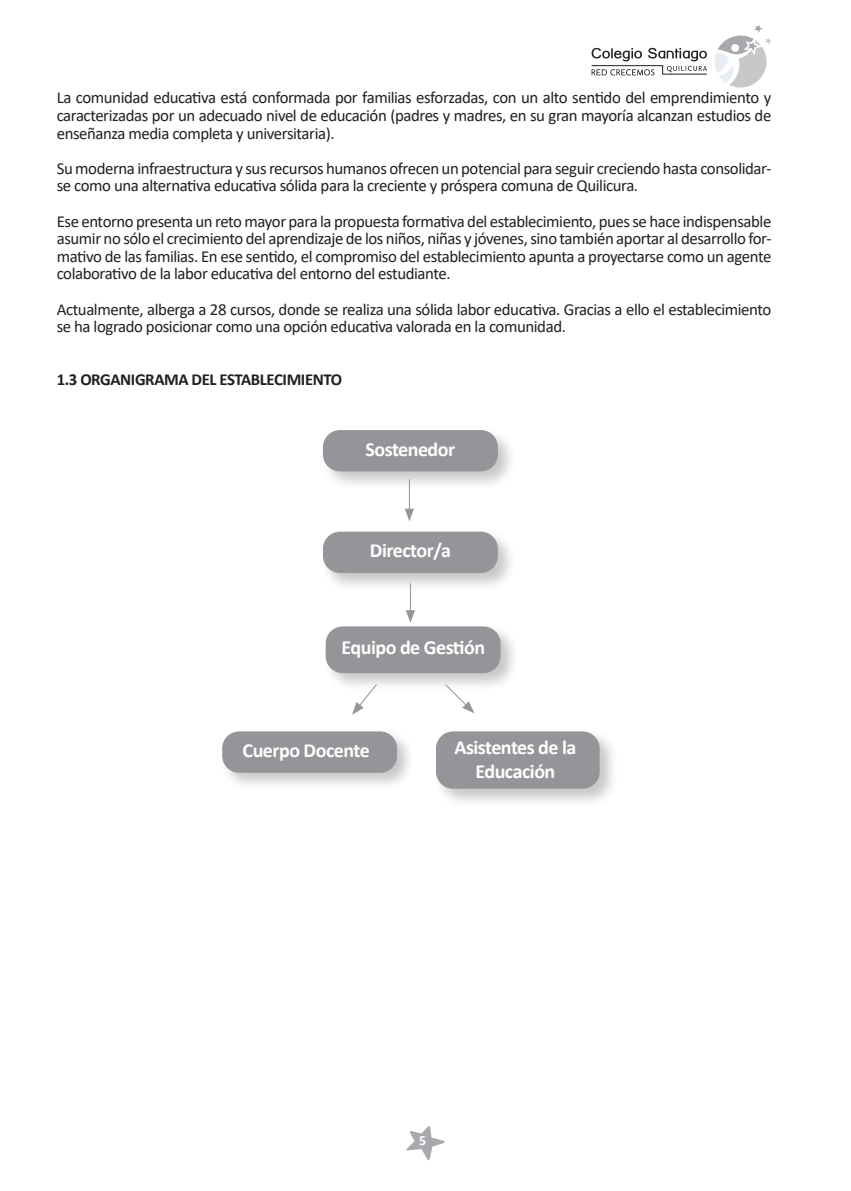
<style>
.page{position:relative;width:851px;height:1191px;background:#fff}
.page>*{position:absolute;margin:0;border:0;box-sizing:border-box;transform-origin:0 0}
.t1{font:700 20px/24px "Calibri";letter-spacing:-.025em;color:#fff;text-align:center}
.t2{font:16.8px/17.6px "Calibri";letter-spacing:-.025em;color:#231f20;text-align:justify}
.t3{font:700 16.8px "Calibri";letter-spacing:-.025em;color:#231f20}
.t4{font:700 14px "Calibri";color:#fff}
</style>
<div class="page">
<svg style="left:406px;top:1126px;width:38px;height:34px"></svg>
<svg style="left:715px;top:25px;width:56px;height:62px"></svg>
<svg style="left:591px;top:48px;width:116px;height:27px"></svg>
<div style="left:320px;top:427px;width:196px;height:63px;background:#231f20;opacity:.25"></div>
<div style="left:323px;top:430px;width:175px;height:41px;background:#939598;border-radius:17px"></div>
<div style="left:320px;top:528px;width:196px;height:64px;background:#231f20;opacity:.25"></div>
<div style="left:323px;top:531px;width:175px;height:42px;background:#939598;border-radius:17px"></div>
<div style="left:322px;top:623px;width:197px;height:69px;background:#231f20;opacity:.25"></div>
<div style="left:325px;top:626px;width:175px;height:47px;background:#939598;border-radius:17px"></div>
<div style="left:219px;top:728px;width:197px;height:64px;background:#231f20;opacity:.25"></div>
<div style="left:222px;top:731px;width:175px;height:42px;background:#939598;border-radius:17px"></div>
<div style="left:433px;top:728px;width:185px;height:79px;background:#231f20;opacity:.25"></div>
<div style="left:436px;top:731px;width:163px;height:57px;background:#939598;border-radius:17px"></div>
<hr style="left:409px;top:479px;width:1px;height:33px;background:#939598">
<svg style="left:405px;top:508px;width:9px;height:13px"></svg>
<hr style="left:410px;top:583px;width:1px;height:30px;background:#939598">
<svg style="left:406px;top:610px;width:9px;height:13px"></svg>
<svg style="left:444px;top:683px;width:30px;height:30px"></svg>
<svg style="left:352px;top:683px;width:26px;height:32px"></svg>
<p class="t2" style="left:57px;top:89px;width:716px">La comunidad educativa está conformada por familias esforzadas, con un alto sentido del emprendimiento y caracterizadas por un adecuado nivel de educación (padres y madres, en su gran mayoría alcanzan estudios de enseñanza media completa y universitaria).</p>
<p class="t2" style="left:57px;top:159px;width:716px">Su moderna infraestructura y sus recursos humanos ofrecen un potencial para seguir creciendo hasta consolidar&shy;se como una alternativa educativa sólida para la creciente y próspera comuna de Quilicura.</p>
<p class="t2" style="left:57px;top:212px;width:716px">Ese entorno presenta un reto mayor para la propuesta formativa del establecimiento, pues se hace indispensable asumir no sólo el crecimiento del aprendizaje de los niños, niñas y jóvenes, sino también aportar al desarrollo for&shy;mativo de las familias. En ese sentido, el compromiso del establecimiento apunta a proyectarse como un agente colaborativo de la labor educativa del entorno del estudiante.</p>
<p class="t2" style="left:57px;top:300px;width:716px">Actualmente, alberga a 28 cursos, donde se realiza una sólida labor educativa. Gracias a ello el establecimiento se ha logrado posicionar como una opción educativa valorada en la comunidad.</p>
<p class="t3" style="left:57px;top:367px;width:287px">1.3 ORGANIGRAMA DEL ESTABLECIMIENTO</p>
<p class="t1" style="left:365px;top:436px;width:91px">Sostenedor</p>
<p class="t1" style="left:370px;top:538px;width:82px">Director/a</p>
<p class="t1" style="left:341px;top:635px;width:145px">Equipo de Gestión</p>
<p class="t1" style="left:242px;top:738px;width:129px">Cuerpo Docente</p>
<p class="t1" style="left:454px;top:735px;width:123px">Asistentes de la<br>Educación</p>
<p class="t4" style="left:419px;top:1130px;width:9px">5</p>
</div>
